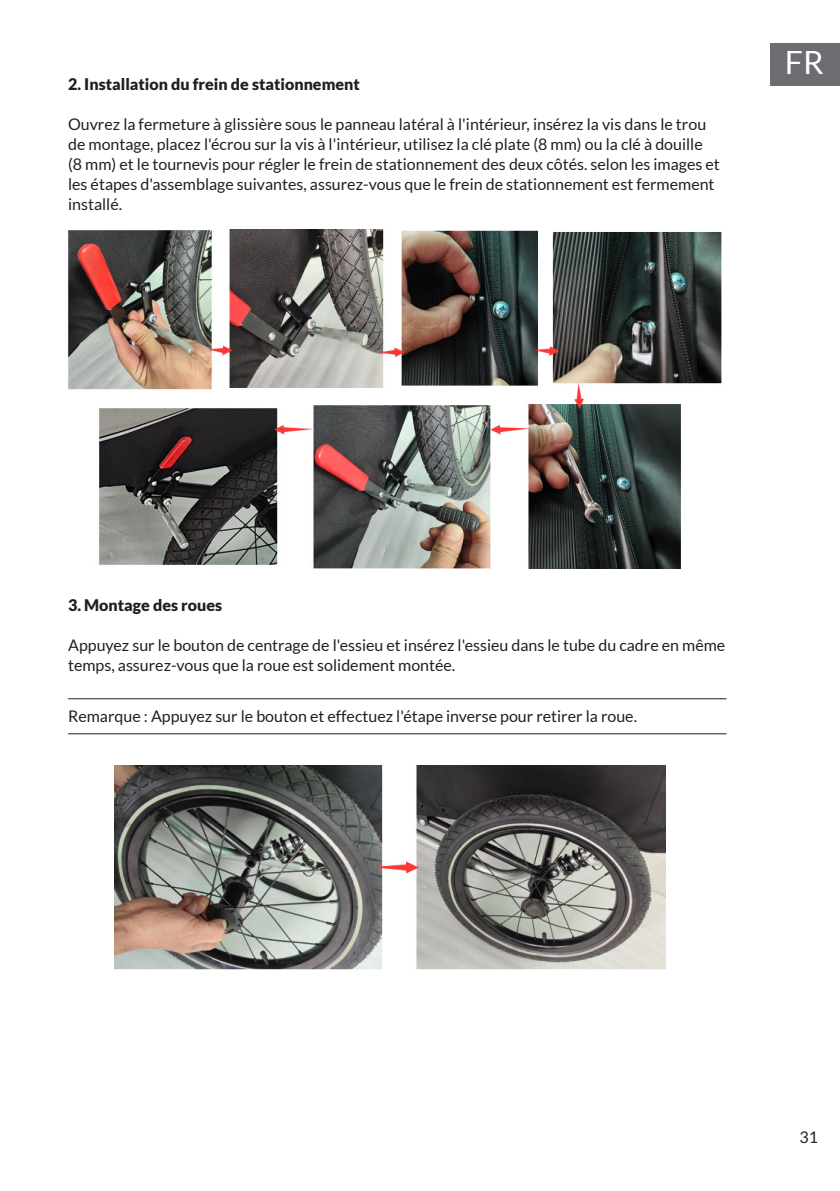
<style>
.page{position:relative;width:840px;height:1191px;background:#fff}
.page>*{position:absolute;margin:0;border:0;box-sizing:border-box;transform-origin:0 0}
.t1{font:32px "Lato";color:#fff}
.t2{font:16px/20px "Lato";color:#231f20}
.t3{font:900 16px "Lato";color:#231f20}
</style>
<div class="page">
<div style="left:770px;top:43px;width:69px;height:42px;background:#6c6d70"></div>
<hr style="left:68px;top:698px;width:658px;height:1px;background:#231f20">
<hr style="left:68px;top:733px;width:658px;height:1px;background:#231f20">
<img style="left:68px;top:230px;width:653px;height:339px">
<img style="left:115px;top:765px;width:549px;height:204px">
<p class="t3" style="left:68px;top:75px;width:293px">2. Installation du frein de stationnement</p>
<p class="t2" style="left:68px;top:114px;width:653px">Ouvrez la fermeture à glissière sous le panneau latéral à l'intérieur, insérez la vis dans le trou de montage, placez l'écrou sur la vis à l'intérieur, utilisez la clé plate (8 mm) ou la clé à douille (8 mm) et le tournevis pour régler le frein de stationnement des deux côtés. selon les images et les étapes d'assemblage suivantes, assurez-vous que le frein de stationnement est fermement installé.</p>
<h1 class="t1" style="left:784px;top:45px;width:40px">FR</h1>
<p class="t3" style="left:68px;top:595px;width:155px">3. Montage des roues</p>
<p class="t2" style="left:68px;top:634px;width:658px">Appuyez sur le bouton de centrage de l'essieu et insérez l'essieu dans le tube du cadre en même temps, assurez-vous que la roue est solidement montée.</p>
<p class="t2" style="left:68px;top:706px;width:570px">Remarque : Appuyez sur le bouton et effectuez l'étape inverse pour retirer la roue.</p>
<p class="t2" style="left:799px;top:1127px;width:20px">31</p>
</div>
